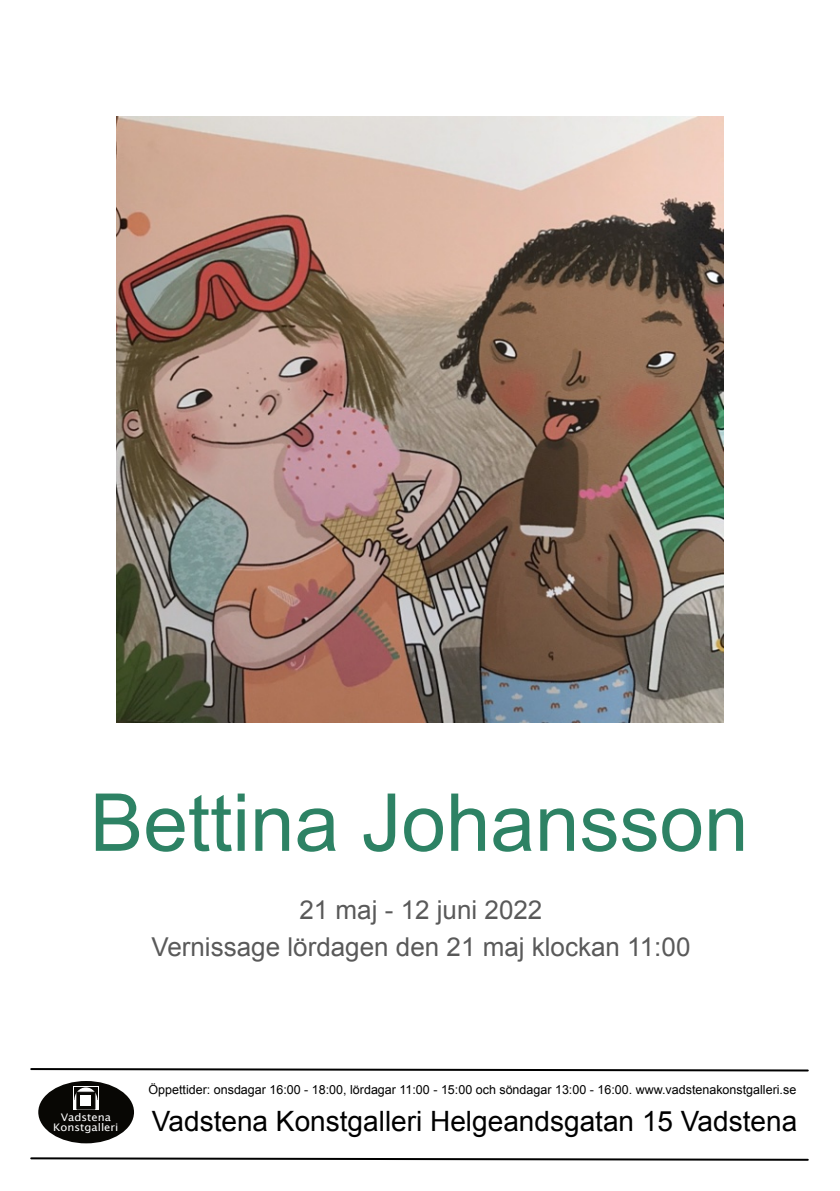
<style>
.page{position:relative;width:840px;height:1191px;background:#fff}
.page>*{position:absolute;margin:0;border:0;box-sizing:border-box;transform-origin:0 0}
.t1{font:80px "Arial";color:#2d8264}
.t2{font:28px "Arial";color:#000}
.t3{font:26px/37.2px "Arial";color:rgb(0 0 0/.65);text-align:center}
.t4{font:12.4px "Arial";color:#000}
.t5{font:10.4px/10.4px "Lucida Grande";color:#fff;text-align:center;scale:1.08 1}
</style>
<div class="page">
<svg style="left:30px;top:1068px;width:779px;height:4px"></svg>
<svg style="left:30px;top:1157px;width:779px;height:4px"></svg>
<div style="left:38px;top:1081px;width:96px;height:62px;background:#080704;border-radius:50%"></div>
<svg style="left:73px;top:1086px;width:25px;height:24px"></svg>
<svg style="left:74px;top:1087px;width:23px;height:13px"></svg>
<svg style="left:74px;top:1100px;width:24px;height:9px"></svg>
<div style="left:77px;top:1092px;width:18px;height:17px;background:#080704;border:1px solid #080704"></div>
<div style="left:80px;top:1095px;width:11px;height:11px;background:#fff"></div>
<img style="left:116px;top:116px;width:607px;height:607px">
<h1 class="t1" style="left:90px;top:793px;width:660px">Bettina Johansson</h1>
<h3 class="t3" style="left:151px;top:893px;width:540px">21 maj - 12 juni 2022<br>Vernissage lördagen den 21 maj klockan 11:00</h3>
<p class="t5" style="left:53px;top:1112px;width:62px">Vadstena<br>Konstgalleri</p>
<p class="t4" style="left:148px;top:1085px;width:649px">Öppettider: onsdagar 16:00 - 18:00, lördagar 11:00 - 15:00 och söndagar 13:00 - 16:00. www.vadstenakonstgalleri.se</p>
<h2 class="t2" style="left:152px;top:1110px;width:647px">Vadstena Konstgalleri Helgeandsgatan 15 Vadstena</h2>
</div>
